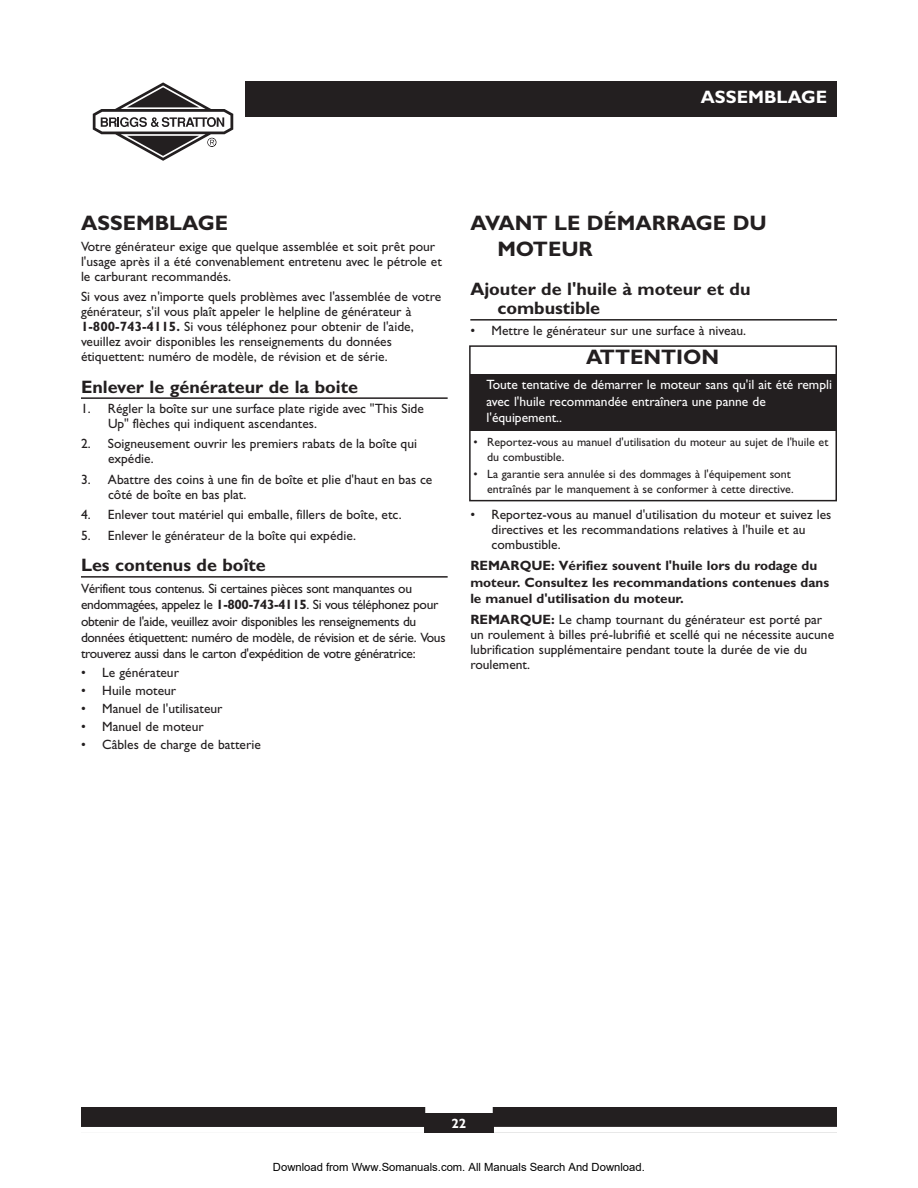
<style>
.page{position:relative;width:918px;height:1188px;background:#fff}
.page>*{position:absolute;margin:0;border:0;box-sizing:border-box;transform-origin:0 0}
.t1{font:700 21px/25.2px "Gill Sans";color:#231f20}
.t2{font:700 18px/19.5px "Gill Sans";color:#231f20}
.t3{font:700 18px "Gill Sans";color:#fff}
.t4{font:13.5px/15px "Gill Sans";color:#231f20}
.t5{font:13.5px/16.2px "Gill Sans";letter-spacing:-.025em;color:#231f20}
.t6{font:700 13.5px/16.5px "Gill Sans";color:#231f20}
.t7{font:13.5px/16.5px "Gill Sans";color:#fff}
.t8{font:700 13.5px "Gill Sans";color:#fff}
.t9{font:12px/14.4px "Gill Sans";color:#231f20}
.t10{font:11.25px "Arial";color:#000}
.s1{font-weight:700}
</style>
<div class="page">
<div style="left:245px;top:81px;width:592px;height:36px;background:#231f20"></div>
<svg style="left:93px;top:82px;width:140px;height:79px"></svg>
<div style="left:81px;top:1107px;width:756px;height:26px;background:#231f20"></div>
<div style="left:425px;top:1107px;width:68px;height:6px;background:#fff"></div>
<div style="left:494px;top:1127px;width:343px;height:6px;background:#fff"></div>
<div style="left:81px;top:1127px;width:343px;height:6px;background:#fff"></div>
<hr style="left:81px;top:397px;width:367px;height:2px;background:#231f20">
<hr style="left:81px;top:576px;width:367px;height:2px;background:#231f20">
<hr style="left:470px;top:319px;width:367px;height:2px;background:#231f20">
<div style="left:469px;top:345px;width:368px;height:156px;border:2px solid #231f20"></div>
<div style="left:470px;top:374px;width:366px;height:57px;background:#231f20"></div>
<h2 class="t3" style="left:701px;top:91px;width:128px">ASSEMBLAGE</h2>
<h1 class="t1" style="left:81px;top:213px;width:149px">ASSEMBLAGE</h1>
<p class="t4" style="left:81px;top:240px;width:362px">Votre générateur exige que quelque assemblée et soit prêt pour l'usage après il a été convenablement entretenu avec le pétrole et le carburant recommandés.</p>
<p class="t4" style="left:81px;top:291px;width:362px">Si vous avez n'importe quels problèmes avec l'assemblée de votre générateur, s'il vous plaît appeler le helpline de générateur à <span class="s1">1-800-743-4115.</span> Si vous téléphonez pour obtenir de l'aide, veuillez avoir disponibles les renseignements du données étiquettent: numéro de modèle, de révision et de série.</p>
<h2 class="t2" style="left:81px;top:379px;width:278px">Enlever le générateur de la boite</h2>
<p class="t4" style="left:108px;top:403px;width:317px;text-indent:-27px">1. Régler la boîte sur une surface plate rigide avec "This Side<br>Up" flèches qui indiquent ascendantes.</p>
<p class="t4" style="left:108px;top:438px;width:311px;text-indent:-27px">2. Soigneusement ouvrir les premiers rabats de la boîte qui expédie.</p>
<p class="t4" style="left:108px;top:473px;width:326px;text-indent:-27px">3. Abattre des coins à une fin de boîte et plie d'haut en bas ce côté de boîte en bas plat.</p>
<p class="t4" style="left:81px;top:509px;width:322px">4. Enlever tout matériel qui emballe, fillers de boîte, etc.</p>
<p class="t4" style="left:81px;top:529px;width:277px">5. Enlever le générateur de la boîte qui expédie.</p>
<h2 class="t2" style="left:81px;top:557px;width:186px">Les contenus de boîte</h2>
<p class="t5" style="left:81px;top:582px;width:366px">Vérifient tous contenus. Si certaines pièces sont manquantes ou endommagées, appelez le <span class="s1">1-800-743-4115</span>. Si vous téléphonez pour obtenir de l'aide, veuillez avoir disponibles les renseignements du données étiquettent: numéro de modèle, de révision et de série. Vous trouverez aussi dans le carton d'expédition de votre génératrice:</p>
<p class="t4" style="left:81px;top:666px;width:100px">• Le générateur</p>
<p class="t4" style="left:81px;top:684px;width:97px">• Huile moteur</p>
<p class="t4" style="left:81px;top:702px;width:143px">• Manuel de l'utilisateur</p>
<p class="t4" style="left:81px;top:720px;width:124px">• Manuel de moteur</p>
<p class="t4" style="left:81px;top:738px;width:181px">• Câbles de charge de batterie</p>
<h1 class="t1" style="left:497px;top:213px;width:271px;text-indent:-27px">AVANT LE DÉMARRAGE DU<br>MOTEUR</h1>
<h2 class="t2" style="left:497px;top:281px;width:255px;text-indent:-27px">Ajouter de l'huile à moteur et du combustible</h2>
<p class="t4" style="left:470px;top:324px;width:277px">• Mettre le générateur sur une surface à niveau.</p>
<h1 class="t1" style="left:586px;top:347px;width:135px">ATTENTION</h1>
<p class="t7" style="left:487px;top:378px;width:347px">Toute tentative de démarrer le moteur sans qu'il ait été rempli avec l'huile recommandée entraînera une panne de l'équipement..</p>
<p class="t9" style="left:487px;top:436px;width:343px;text-indent:-14px">• Reportez-vous au manuel d'utilisation du moteur au sujet de l'huile et du combustible.</p>
<p class="t9" style="left:474px;top:468px;width:322px;text-align:right">• La garantie sera annulée si des dommages à l'équipement sont entraînés par le manquement à se conformer à cette directive.</p>
<p class="t4" style="left:492px;top:509px;width:341px;text-indent:-21px">• Reportez-vous au manuel d'utilisation du moteur et suivez les directives et les recommandations relatives à l'huile et au combustible.</p>
<p class="t6" style="left:470px;top:559px;width:360px">REMARQUE: Vérifiez souvent l'huile lors du rodage du moteur. Consultez les recommandations contenues dans le manuel d'utilisation du moteur.</p>
<p class="t4" style="left:470px;top:613px;width:365px"><span class="s1">REMARQUE:</span> Le champ tournant du générateur est porté par un roulement à billes pré-lubrifié et scellé qui ne nécessite aucune lubrification supplémentaire pendant toute la durée de vie du roulement.</p>
<p class="t8" style="left:452px;top:1119px;width:16px">22</p>
<p class="t10" style="left:273px;top:1160px;width:373px">Download from Www.Somanuals.com. All Manuals Search And Download.</p>
</div>
